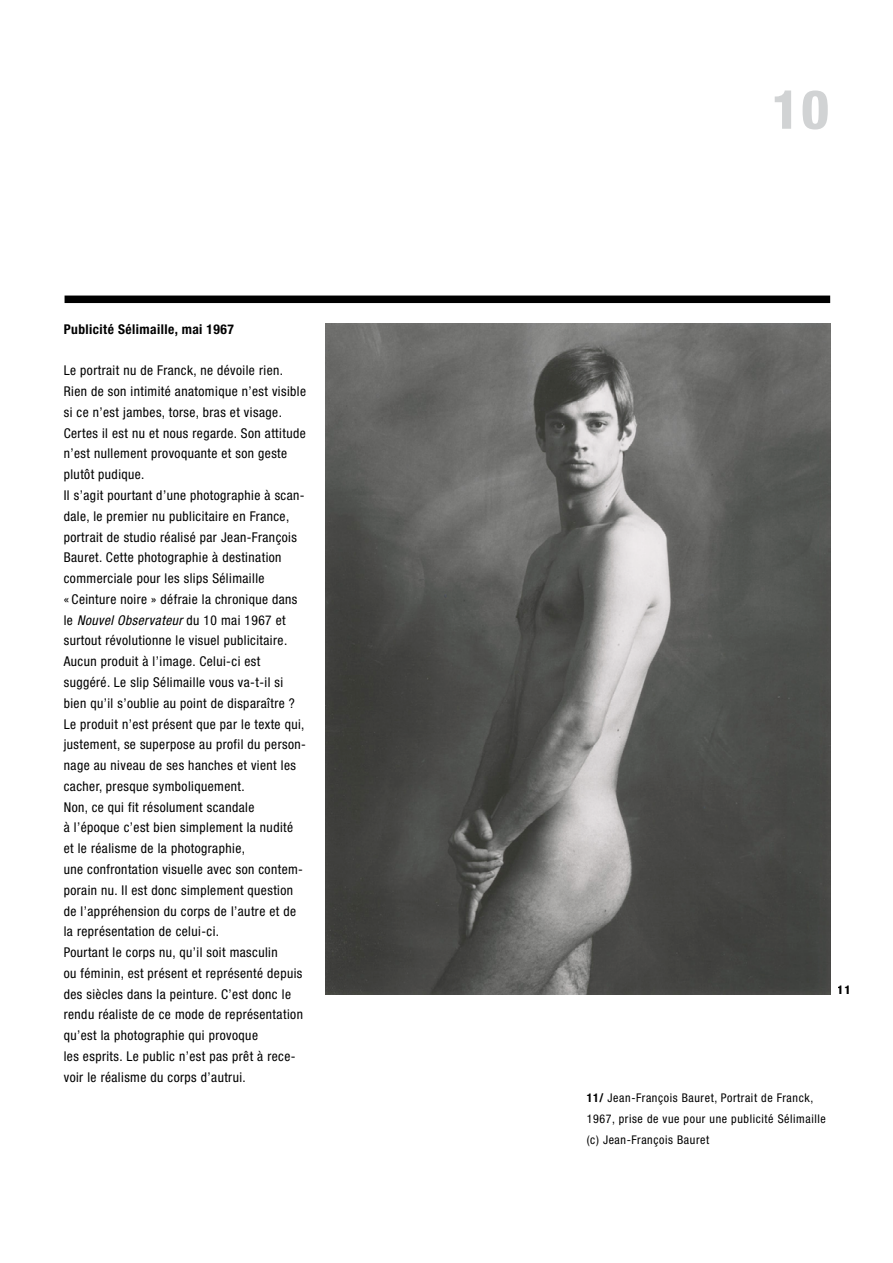
<style>
.page{position:relative;width:893px;height:1263px;background:#fff}
.page>*{position:absolute;margin:0;border:0;box-sizing:border-box;transform-origin:0 0}
.t1{font:800 condensed 54px "Helvetica Neue";color:#d1d3d4}
.t2{font:condensed 13.5px/20.7px "Helvetica Neue";letter-spacing:.03em;color:#000}
.t3{font:700 condensed 13.5px "Helvetica Neue";letter-spacing:.03em;color:#000}
.t4{font:condensed 12px/20.7px "Helvetica Neue";letter-spacing:.05em;color:#000}
.t5{font:800 condensed 12px "Helvetica Neue";color:#000}
.s1{font-style:italic}
.s2{font-weight:700}
</style>
<div class="page">
<div style="left:65px;top:296px;width:765px;height:7px;background:#000"></div>
<img style="left:325px;top:323px;width:505px;height:671px">
<p class="t3" style="left:64px;top:321px;width:172px">Publicité Sélimaille, mai 1967</p>
<p class="t2" style="left:64px;top:360px;width:244px">Le portrait nu de Franck, ne dévoile rien.<br>Rien de son intimité anatomique n’est visible</p>
<p class="t2" style="left:64px;top:402px;width:243px">si ce n’est jambes, torse, bras et visage.<br>Certes il est nu et nous regarde. Son attitude</p>
<p class="t2" style="left:64px;top:443px;width:225px">n’est nullement provoquante et son geste plutôt pudique.</p>
<p class="t2" style="left:64px;top:485px;width:242px">Il s’agit pourtant d’une photographie à scan&shy;dale, le premier nu publicitaire en France,</p>
<p class="t2" style="left:64px;top:526px;width:235px">portrait de studio réalisé par Jean-François<br>Bauret. Cette photographie à destination</p>
<p class="t2" style="left:64px;top:568px;width:235px">commerciale pour les slips Sélimaille<br>« Ceinture noire » défraie la chronique dans le <span class="s1">Nouvel Observateur</span> du 10 mai 1967 et surtout révolutionne le visuel publicitaire.<br>Aucun produit à l’image. Celui-ci est</p>
<p class="t2" style="left:64px;top:672px;width:233px">suggéré. Le slip Sélimaille vous va-t-il si bien qu’il s’oublie au point de disparaître ?</p>
<p class="t2" style="left:64px;top:713px;width:244px">Le produit n’est présent que par le texte qui, justement, se superpose au profil du person&shy;nage au niveau de ses hanches et vient les cacher, presque symboliquement.</p>
<p class="t2" style="left:64px;top:796px;width:192px">Non, ce qui fit résolument scandale</p>
<p class="t2" style="left:64px;top:817px;width:231px">à l’époque c’est bien simplement la nudité</p>
<p class="t2" style="left:64px;top:838px;width:183px">et le réalisme de la photographie,</p>
<p class="t2" style="left:64px;top:859px;width:241px">une confrontation visuelle avec son contem&shy;porain nu. Il est donc simplement question de l’appréhension du corps de l’autre et de la représentation de celui-ci.</p>
<p class="t2" style="left:64px;top:942px;width:215px">Pourtant le corps nu, qu’il soit masculin</p>
<p class="t2" style="left:64px;top:963px;width:241px">ou féminin, est présent et représenté depuis des siècles dans la peinture. C’est donc le rendu réaliste de ce mode de représentation qu’est la photographie qui provoque</p>
<p class="t2" style="left:64px;top:1046px;width:233px">les esprits. Le public n’est pas prêt à rece&shy;voir le réalisme du corps d’autrui.</p>
<p class="t1" style="left:771px;top:76px;width:59px">10</p>
<p class="t5" style="left:838px;top:983px;width:15px">11</p>
<p class="t4" style="left:587px;top:1087px;width:241px"><span class="s2">11/</span> Jean-François Bauret, Portrait de Franck,<br>1967, prise de vue pour une publicité Sélimaille (c) Jean-François Bauret</p>
</div>
